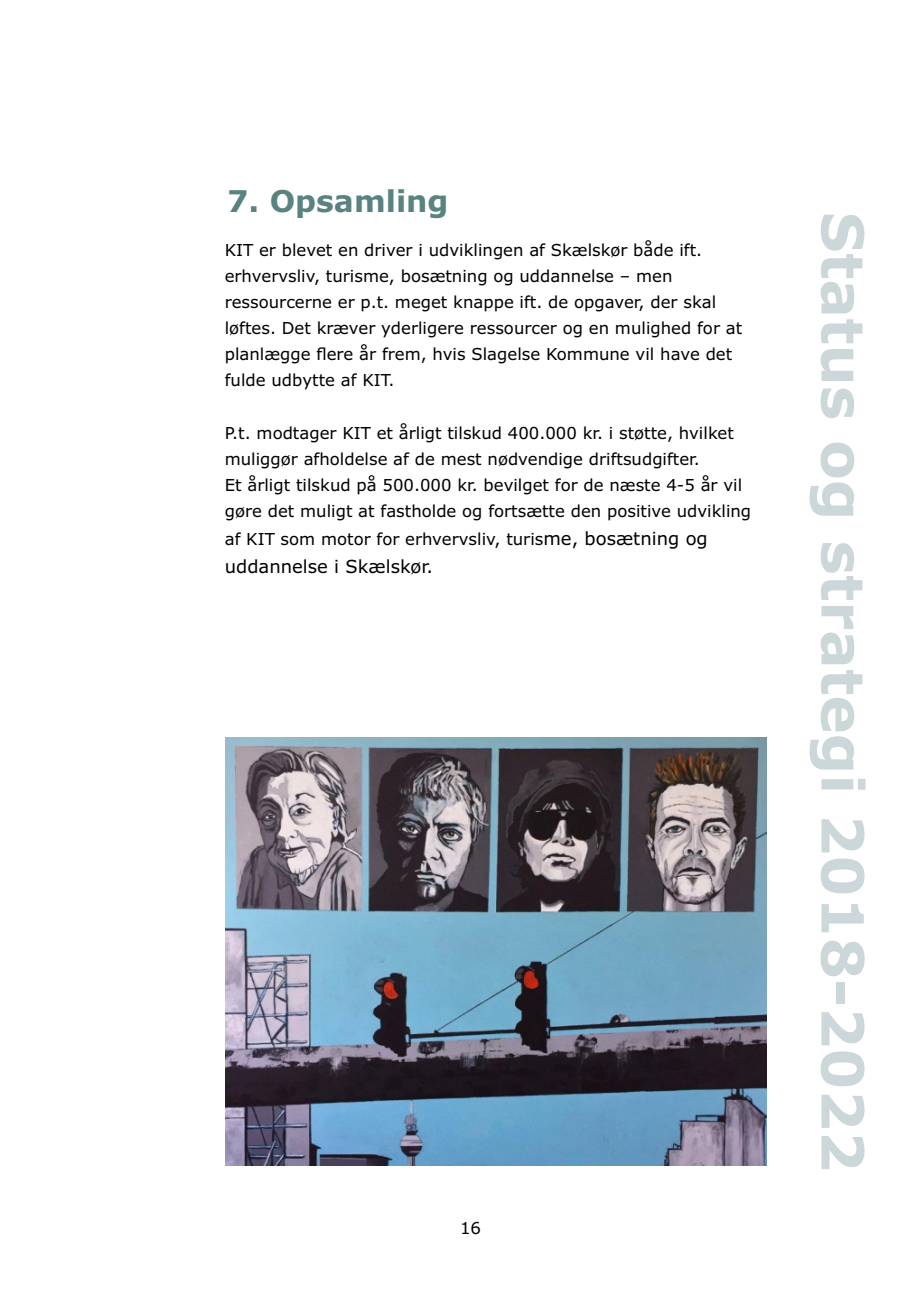
<style>
.page{position:relative;width:920px;height:1290px;background:#fff}
.page>*{position:absolute;margin:0;border:0;box-sizing:border-box;transform-origin:0 0}
.t1{font:700 58.05px "Verdana";color:#ccd7d9}
.t2{font:700 30px "Verdana";color:#598380}
.t3{font:18px "Verdana";color:#000}
.t4{font:16.5px/26.1px "Verdana";color:#000}
.s1{font-size:18px}
</style>
<div class="page">
<img style="left:226px;top:737px;width:540px;height:428px">
<h2 class="t2" style="left:227px;top:189px;width:223px">7. Opsamling</h2>
<p class="t4" style="left:225px;top:238px;width:519px">KIT er blevet en driver i udviklingen af Skælskør både ift. erhvervsliv, turisme, bosætning og uddannelse – men ressourcerne er p.t. meget knappe ift. de opgaver, der skal løftes. Det kræver yderligere ressourcer og en mulighed for at planlægge flere år frem, hvis Slagelse Kommune vil have det fulde udbytte af KIT.</p>
<p class="t4" style="left:225px;top:421px;width:528px">P.t. modtager KIT et årligt tilskud 400.000 kr. i støtte, hvilket muliggør afholdelse af de mest nødvendige driftsudgifter.<br>Et årligt tilskud på 500.000 kr. bevilget for de næste 4-5 år vil gøre det muligt at fastholde og fortsætte den positive udvikling</p>
<p class="t4" style="left:225px;top:527px;width:485px">af KIT som motor for erhvervsliv, turis<span class="s1">me, bosætning og</span></p>
<p class="t3" style="left:225px;top:559px;width:210px">uddannelse i Skælskør.</p>
<p class="t4" style="left:460px;top:1216px;width:22px">16</p>
<h1 class="t1" style="left:866px;top:212px;width:962px;rotate:90deg">Status og strategi 2018-2022</h1>
</div>
